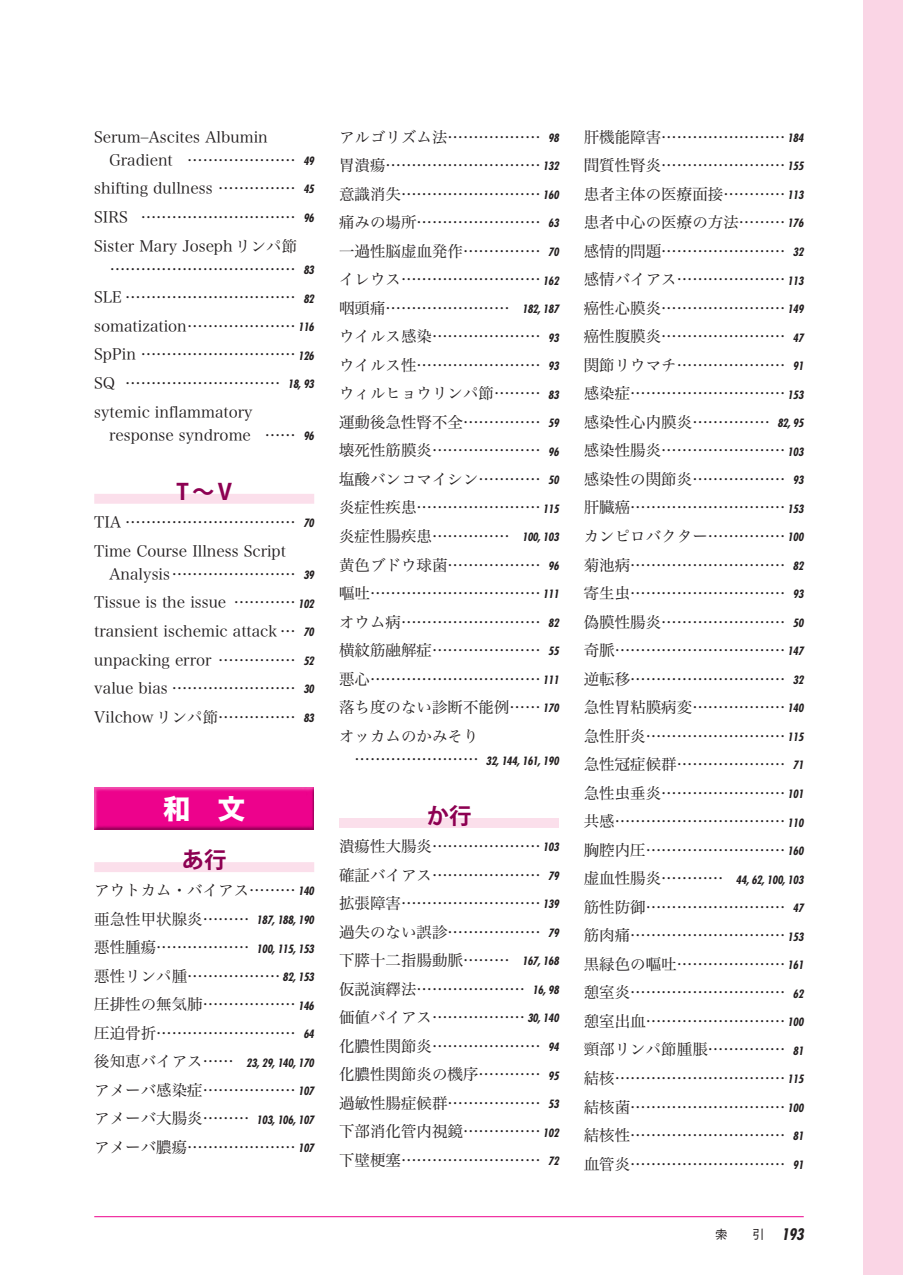
<style>
.page{position:relative;width:903px;height:1275px;background:#fff}
.page>*{position:absolute;margin:0;border:0;box-sizing:border-box;transform-origin:0 0}
.t1{font:27.3px "Hira Kaku Std W8";color:#fff}
.t2{font:700 22.4px "Koz Go Pro";color:#8d0052}
.t3{font:15.58px/28.5px "Hira Min Pro W3";color:#231f20;text-align:justify}
.t4{font:500 12.42px "Gothic BBB Pro";color:#231f20}
.t5{font:italic 700 condensed 11.2px "Futura";letter-spacing:-.02em;color:#231f20}
.s1{font-family:"Futura";font-weight:700;font-style:italic;font-stretch:condensed;font-size:11.2px}
.s2{font-family:"Hira Min Pro W3";font-weight:400;font-style:normal;font-stretch:normal;font-size:15.58px}
.s3{font-family:"Futura";font-weight:700;font-style:italic;font-stretch:condensed;font-size:15.58px}
</style>
<div class="page">
<div style="left:863px;top:0;width:40px;height:1275px;background:#fad5e5"></div>
<hr style="left:94px;top:1216px;width:710px;height:1px;background:#ed028c">
<div style="left:94px;top:494px;width:220px;height:10px;background:#fbdfeb"></div>
<div style="left:94px;top:862px;width:220px;height:10px;background:#fbdfeb"></div>
<div style="left:93px;top:786px;width:224px;height:47px;background:#231f20;opacity:.75"></div>
<div style="left:339px;top:818px;width:220px;height:10px;background:#fbdfeb"></div>
<p class="t3" style="left:109px;top:124px;width:206px;line-height:23.1px;text-indent:-15px">Serum–Ascites Albumin<br>Gradient… ………………… <span class="s1">49</span></p>
<p class="t3" style="left:94px;top:173px;width:221px">shifting dullness……………… <span class="s1">45<br></span>SIRS… ………………………… <span class="s1">96<br></span>Sister Mary Josephリンパ節</p>
<p class="t3" style="left:94px;top:253px;width:221px;text-indent:15px">………………………………… <span class="s1">83<br></span>SLE……………………………… <span class="s1">82 </span>somatization…………………… <span class="s1">116<br></span>SpPin…………………………… <span class="s1">126<br></span>SQ… ………………………… <span class="s1">18, 93 </span>sytemic inflammatory</p>
<p class="t3" style="left:109px;top:419px;width:206px">response syndrome… …… <span class="s1">96</span></p>
<h2 class="t2" style="left:176px;top:477px;width:57px">T〜V</h2>
<p class="t3" style="left:94px;top:506px;width:221px;line-height:29.1px">TIA……………………………… <span class="s1">70<br></span>Time Course Illness Script</p>
<p class="t3" style="left:94px;top:558px;width:221px;text-indent:15px">Analysis……………………… <span class="s1">39<br></span>Tissue is the issue…………… <span class="s1">102 </span>transient ischemic attack…… <span class="s1">70 </span>unpacking error……………… <span class="s1">52 </span>value bias……………………… <span class="s1">30<br></span>Vilchowリンパ節……………… <span class="s1">83</span></p>
<h1 class="t1" style="left:163px;top:793px;width:83px">和　文</h1>
<h2 class="t2" style="left:182px;top:845px;width:46px">あ行</h2>
<p class="t3" style="left:94px;top:875px;width:221px">アウトカム・バイアス……… <span class="s1">140</span></p>
<p class="t5" style="left:94px;top:913px;width:221px"><span class="s2">亜急性甲状腺炎………</span> 187, 188, 190</p>
<p class="t5" style="left:94px;top:941px;width:221px"><span class="s2">悪性腫瘍………………</span> 100, 115, 153</p>
<p class="t3" style="left:94px;top:960px;width:221px">悪性リンパ腫……………… <span class="s1">82, 153</span>圧排性の無気肺……………… <span class="s1">146</span>圧迫骨折……………………… <span class="s1">64</span></p>
<p class="t5" style="left:94px;top:1055px;width:221px"><span class="s2">後知恵バイアス……</span> 23, 29, 140, 170</p>
<p class="t3" style="left:94px;top:1074px;width:221px">アメーバ感染症……………… <span class="s1">107</span></p>
<p class="t5" style="left:94px;top:1112px;width:221px"><span class="s2">アメーバ大腸炎………</span> 103, 106, 107</p>
<p class="t3" style="left:94px;top:1131px;width:221px">アメーバ膿瘍………………… <span class="s1">107</span></p>
<p class="t3" style="left:339px;top:121px;width:221px">アルゴリズム法……………… <span class="s1">98</span>胃潰瘍………………………… <span class="s1">132</span>意識消失……………………… <span class="s1">160</span>痛みの場所…………………… <span class="s1">63</span>一過性脳虚血発作…………… <span class="s1">70</span>イレウス……………………… <span class="s1">162</span>咽頭痛…………………… <span class="s1">182, 187</span>ウイルス感染………………… <span class="s1">93</span>ウイルス性…………………… <span class="s1">93</span>ウィルヒョウリンパ節……… <span class="s1">83</span>運動後急性腎不全…………… <span class="s1">59</span>壊死性筋膜炎………………… <span class="s1">96</span>塩酸バンコマイシン………… <span class="s1">50</span>炎症性疾患…………………… <span class="s1">115</span>炎症性腸疾患…………… <span class="s1">100, 103</span>黄色ブドウ球菌……………… <span class="s1">96</span>嘔吐…………………………… <span class="s1">111</span>オウム病……………………… <span class="s1">82</span>横紋筋融解症………………… <span class="s1">55</span>悪心…………………………… <span class="s1">111</span>落ち度のない診断不能例…… <span class="s1">170</span>オッカムのかみそり</p>
<p class="t5" style="left:354px;top:753px;width:206px"><span class="s2">………………………</span> 32, 144, 161, 190</p>
<h2 class="t2" style="left:427px;top:801px;width:46px">か行</h2>
<p class="t3" style="left:339px;top:830px;width:221px">潰瘍性大腸炎………………… <span class="s1">103</span>確証バイアス………………… <span class="s1">79</span>拡張障害……………………… <span class="s1">139</span>過失のない誤診……………… <span class="s1">79</span>下膵十二指腸動脈……… <span class="s1">167, 168</span>仮説演繹法………………… <span class="s1">16, 98</span>価値バイアス……………… <span class="s1">30, 140</span>化膿性関節炎………………… <span class="s1">94</span>化膿性関節炎の機序………… <span class="s1">95</span>過敏性腸症候群……………… <span class="s1">53</span>下部消化管内視鏡…………… <span class="s1">102</span>下壁梗塞……………………… <span class="s1">72</span></p>
<p class="t3" style="left:584px;top:121px;width:221px">肝機能障害…………………… <span class="s1">184</span>間質性腎炎…………………… <span class="s1">155</span>患者主体の医療面接………… <span class="s1">113</span>患者中心の医療の方法……… <span class="s1">176</span>感情的問題…………………… <span class="s1">32</span>感情バイアス………………… <span class="s1">113</span>癌性心膜炎…………………… <span class="s1">149</span>癌性腹膜炎…………………… <span class="s1">47</span>関節リウマチ………………… <span class="s1">91</span>感染症………………………… <span class="s1">153</span>感染性心内膜炎…………… <span class="s1">82, 95</span>感染性腸炎…………………… <span class="s1">103</span>感染性の関節炎……………… <span class="s1">93</span>肝臓癌………………………… <span class="s1">153</span>カンピロバクター…………… <span class="s1">100</span>菊池病………………………… <span class="s1">82</span>寄生虫………………………… <span class="s1">93</span>偽膜性腸炎…………………… <span class="s1">50</span>奇脈…………………………… <span class="s1">147</span>逆転移………………………… <span class="s1">32</span>急性胃粘膜病変……………… <span class="s1">140</span>急性肝炎……………………… <span class="s1">115</span>急性冠症候群………………… <span class="s1">71</span>急性虫垂炎…………………… <span class="s1">101</span>共感…………………………… <span class="s1">110</span>胸腔内圧……………………… <span class="s1">160</span></p>
<p class="t5" style="left:584px;top:872px;width:221px"><span class="s2">虚血性腸炎…………</span> 44, 62, 100, 103</p>
<p class="t3" style="left:584px;top:891px;width:221px">筋性防御……………………… <span class="s1">47</span>筋肉痛………………………… <span class="s1">153</span>黒緑色の嘔吐………………… <span class="s1">161</span>憩室炎………………………… <span class="s1">62</span>憩室出血……………………… <span class="s1">100</span>頸部リンパ節腫脹…………… <span class="s1">81</span>結核…………………………… <span class="s1">115</span>結核菌………………………… <span class="s1">100</span>結核性………………………… <span class="s1">81</span>血管炎………………………… <span class="s1">91</span></p>
<p class="t4" style="left:715px;top:1224px;width:90px">索　　引 <span class="s3">193</span></p>
</div>
